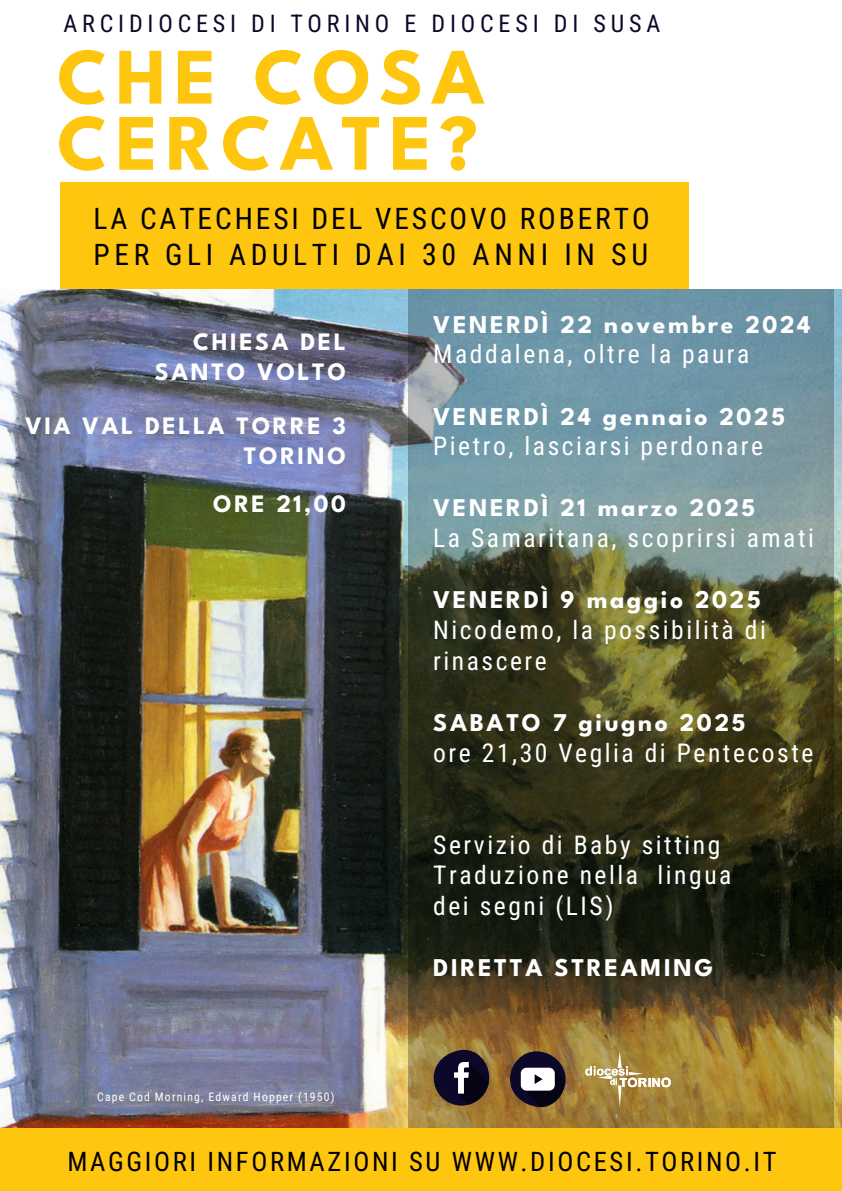
<style>
.page{position:relative;width:842px;height:1191px;background:#fff}
.page>*{position:absolute;margin:0;border:0;box-sizing:border-box;transform-origin:0 0}
.t1{font:700 79.9px/66.1px "League Spartan";letter-spacing:.095em;color:#ffc610}
.t2{font:29.8px "Roboto Condensed";letter-spacing:.155em;color:#000}
.t3{font:29.4px "Roboto Condensed";letter-spacing:.1em;color:#000}
.t4{font:26.6px "Roboto Condensed";letter-spacing:.1em;color:#000}
.t5{font:25.5px/30.6px "Roboto Condensed";letter-spacing:.1em;color:#fff}
.t6{font:700 25.5px "League Spartan";letter-spacing:.1em;color:#fff}
.t7{font:700 25px/30.1px "League Spartan";letter-spacing:.1em;color:#fff;text-align:right}
.t8{font:24.1px "Roboto Condensed";letter-spacing:.2em;color:#0b0829}
.t9{font:11.7px "Roboto Condensed";letter-spacing:.1em;color:#fff}
.s1{font-size:29.4px}
</style>
<div class="page">
<img style="left:0;top:289px;width:842px;height:839px">
<img style="left:409px;top:289px;width:425px;height:839px">
<div style="left:60px;top:182px;width:628px;height:107px;background:#ffc610"></div>
<div style="left:0;top:1128px;width:842px;height:62px;background:#ffc610"></div>
<svg style="left:434px;top:1048px;width:55px;height:57px;background:#40373b"></svg>
<svg style="left:510px;top:1050px;width:56px;height:57px"></svg>
<svg style="left:585px;top:1051px;width:86px;height:56px;background:#b19654"></svg>
<p class="t8" style="left:63px;top:6px;width:598px">ARCIDIOCESI DI TORINO E DIOCESI DI SUSA</p>
<h1 class="t1" style="left:57px;top:37px;width:430px">CHE COSA<br>CERCATE?</h1>
<p class="t3" style="left:94px;top:198px;width:557px">LA CATECHESI DEL VESCOVO ROBERTO</p>
<p class="t2" style="left:94px;top:233px;width:556px"><span class="s1">PER GLI ADULTI</span> DAI 30 ANNI IN SU</p>
<p class="t7" style="left:155px;top:324px;width:193px">CHIESA DEL<br>SANTO VOLTO</p>
<p class="t7" style="left:25px;top:408px;width:323px">VIA VAL DELLA TORRE 3<br>TORINO</p>
<p class="t7" style="left:213px;top:486px;width:134px">ORE 21,00</p>
<p class="t9" style="left:97px;top:1088px;width:239px">Cape Cod Morning, Edward Hopper (1950)</p>
<p class="t6" style="left:433px;top:304px;width:379px">VENERDÌ 22 novembre 2024</p>
<p class="t5" style="left:433px;top:338px;width:318px">Maddalena, oltre la paura</p>
<p class="t6" style="left:433px;top:396px;width:353px">VENERDÌ 24 gennaio 2025</p>
<p class="t5" style="left:433px;top:430px;width:331px">Pietro, lasciarsi perdonare</p>
<p class="t6" style="left:433px;top:488px;width:324px">VENERDÌ 21 marzo 2025</p>
<p class="t5" style="left:433px;top:522px;width:382px">La Samaritana, scoprirsi amati</p>
<p class="t6" style="left:433px;top:580px;width:329px">VENERDÌ 9 maggio 2025</p>
<p class="t5" style="left:433px;top:613px;width:334px">Nicodemo, la possibilità di rinascere</p>
<p class="t6" style="left:433px;top:702px;width:314px">SABATO 7 giugno 2025</p>
<p class="t5" style="left:433px;top:736px;width:382px">ore 21,30 Veglia di Pentecoste</p>
<p class="t5" style="left:433px;top:828px;width:300px">Servizio di Baby sitting<br>Traduzione nella lingua dei segni (LIS)</p>
<p class="t6" style="left:433px;top:947px;width:282px">DIRETTA STREAMING</p>
<p class="t4" style="left:67px;top:1142px;width:711px">MAGGIORI INFORMAZIONI SU WWW.DIOCESI.TORINO.IT</p>
</div>
